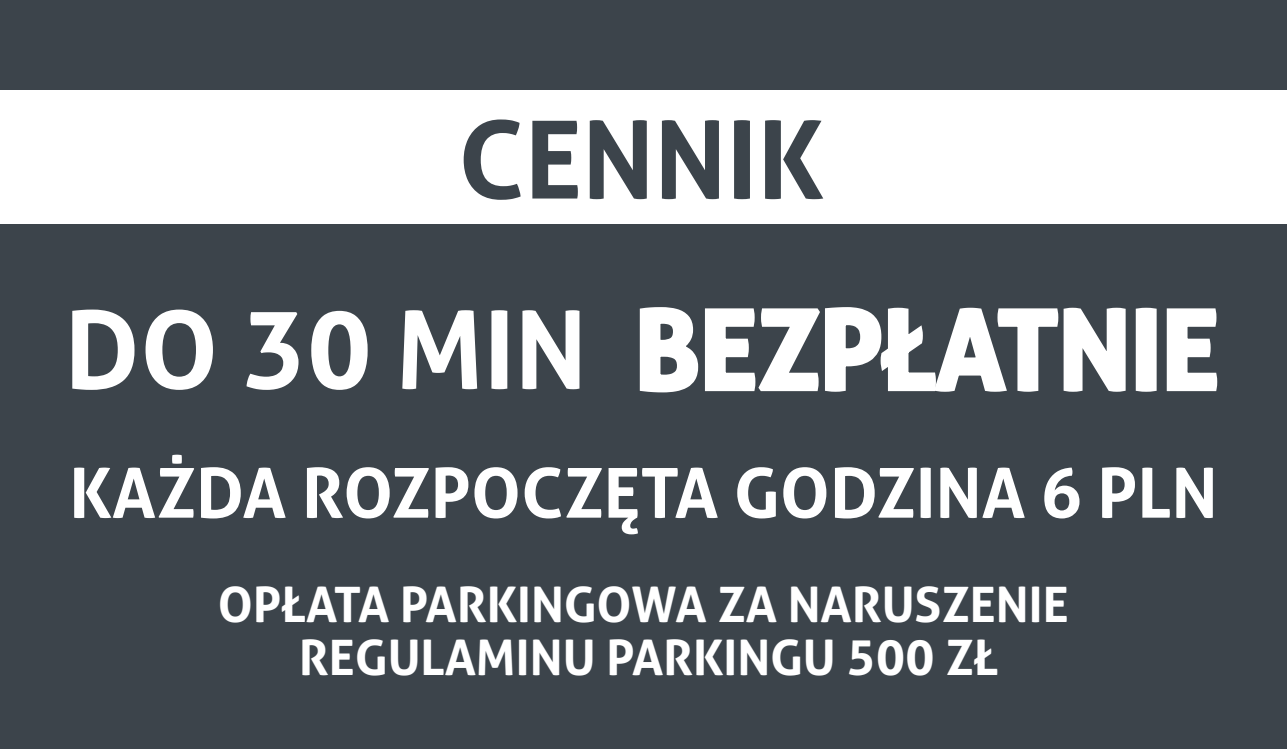
<style>
.page{position:relative;width:1287px;height:749px;background:#fff}
.page>*{position:absolute;margin:0;border:0;box-sizing:border-box;transform-origin:0 0}
.t1{font:700 108px "Aller";color:#fff}
.t2{font:700 108px "Aller";color:#3c444b}
.t3{font:700 69px "Aller";color:#fff}
.t4{font:700 49px/53px "Aller";color:#fff;text-align:center}
</style>
<div class="page">
<div style="left:0;top:0;width:1287px;height:748px;background:#3c444b"></div>
<div style="left:0;top:90px;width:1287px;height:133px;background:#fff"></div>
<svg style="left:639px;top:307px;width:579px;height:86px"></svg>
<h1 class="t2" style="left:458px;top:91px;width:368px">CENNIK</h1>
<h1 class="t1" style="left:64px;top:281px;width:1156px">DO 30 MIN BEZPŁATNIE</h1>
<h2 class="t3" style="left:69px;top:449px;width:1150px">KAŻDA ROZPOCZĘTA GODZINA 6 PLN</h2>
<p class="t4" style="left:218px;top:577px;width:853px">OPŁATA PARKINGOWA ZA NARUSZENIE<br>REGULAMINU PARKINGU 500 ZŁ</p>
</div>
